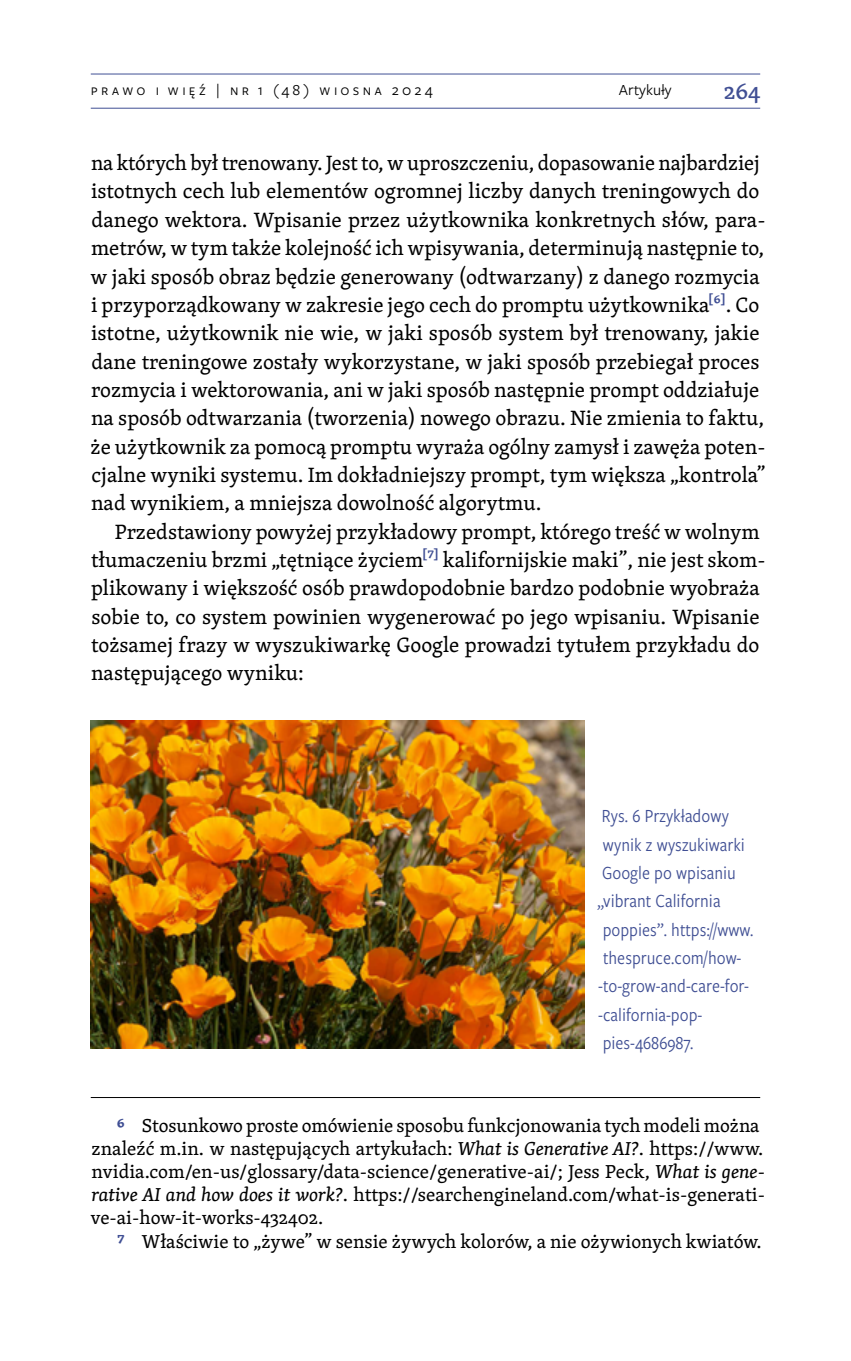
<style>
.page{position:relative;width:851px;height:1361px;background:#fff}
.page>*{position:absolute;margin:0;border:0;box-sizing:border-box;transform-origin:0 0}
.t1{font:500 24px "Skolar PE";color:#404f94}
.t2{font:21.2px/28.4px "Skolar PE";color:#000}
.t3{font:19.2px/23.2px "Skolar PE";color:#000}
.t4{font:19.2px/28.4px "Freight Sans Cnd Pro";color:#404f94}
.t5{font:16px "Freight Sans Pro";letter-spacing:.2em;color:#000}
.t6{font:16px "Freight Sans Pro";color:#000}
.s1{color:#404f94}
.s2{font-weight:500;font-size:23.2px;color:#404f94}
.s3{font-style:italic}
</style>
<div class="page">
<hr style="left:91px;top:108px;width:669px;height:1px;background:#404f94">
<hr style="left:91px;top:74px;width:669px;height:1px;background:#404f94">
<img style="left:91px;top:721px;width:493px;height:328px">
<hr style="left:91px;top:1097px;width:669px;height:1px;background:#000">
<p class="t5" style="left:91px;top:79px;width:343px">Prawo i więź | nr 1 (48) wiosna 2024</p>
<p class="t6" style="left:618px;top:79px;width:54px">Artykuły</p>
<p class="t1" style="left:723px;top:72px;width:34px">264</p>
<p class="t2" style="left:90px;top:148px;width:676px">na których był trenowany. Jest to, w uproszczeniu, dopasowanie najbardziej istotnych cech lub elementów ogromnej liczby danych treningowych do danego wektora. Wpisanie przez użytkownika konkretnych słów, para&shy;metrów, w tym także kolejność ich wpisywania, determinują następnie to, w jaki sposób obraz będzie generowany (odtwarzany) z danego rozmycia i przyporządkowany w zakresie jego cech do promptu użytkownika<span class="s1">[6]</span>. Co istotne, użytkownik nie wie, w jaki sposób system był trenowany, jakie dane treningowe zostały wykorzystane, w jaki sposób przebiegał proces rozmycia i wektorowania, ani w jaki sposób następnie prompt oddziałuje na sposób odtwarzania (tworzenia) nowego obrazu. Nie zmienia to faktu, że użytkownik za pomocą promptu wyraża ogólny zamysł i zawęża poten&shy;cjalne wyniki systemu. Im dokładniejszy prompt, tym większa „kontrola” nad wynikiem, a mniejsza dowolność algorytmu.</p>
<p class="t2" style="left:91px;top:517px;width:676px;text-indent:24px">Przedstawiony powyżej przykładowy prompt, którego treść w wolnym tłumaczeniu brzmi „tętniące życiem<span class="s1">[7]</span> kalifornijskie maki”, nie jest skom&shy;plikowany i większość osób prawdopodobnie bardzo podobnie wyobraża sobie to, co system powinien wygenerować po jego wpisaniu. Wpisanie tożsamej frazy w wyszukiwarkę Google prowadzi tytułem przykładu do następującego wyniku:</p>
<p class="t4" style="left:597px;top:801px;width:157px">Rys. 6 Przykładowy wynik z wyszukiwarki<br>Google po wpisaniu „vibrant California poppies”. https://www. thespruce.com/how--to-grow-and-care-for--california-pop&shy;pies-4686987.</p>
<p class="t3" style="left:90px;top:1113px;width:676px;text-indent:26px"><span class="s2">6</span> Stosunkowo proste omówienie sposobu funkcjonowania tych modeli można znaleźć m.in. w następujących artykułach: <span class="s3">What is Generative AI?</span>. https://www. nvidia.com/en-us/glossary/data-science/generative-ai/; Jess Peck, <span class="s3">What is gene&shy;rative AI and how does it work?</span>. https://searchengineland.com/what-is-generati&shy;ve-ai-how-it-works-432402.</p>
<p class="t3" style="left:117px;top:1229px;width:646px"><span class="s2">7</span> Właściwie to „żywe” w sensie żywych kolorów, a nie ożywionych kwiatów.</p>
</div>
